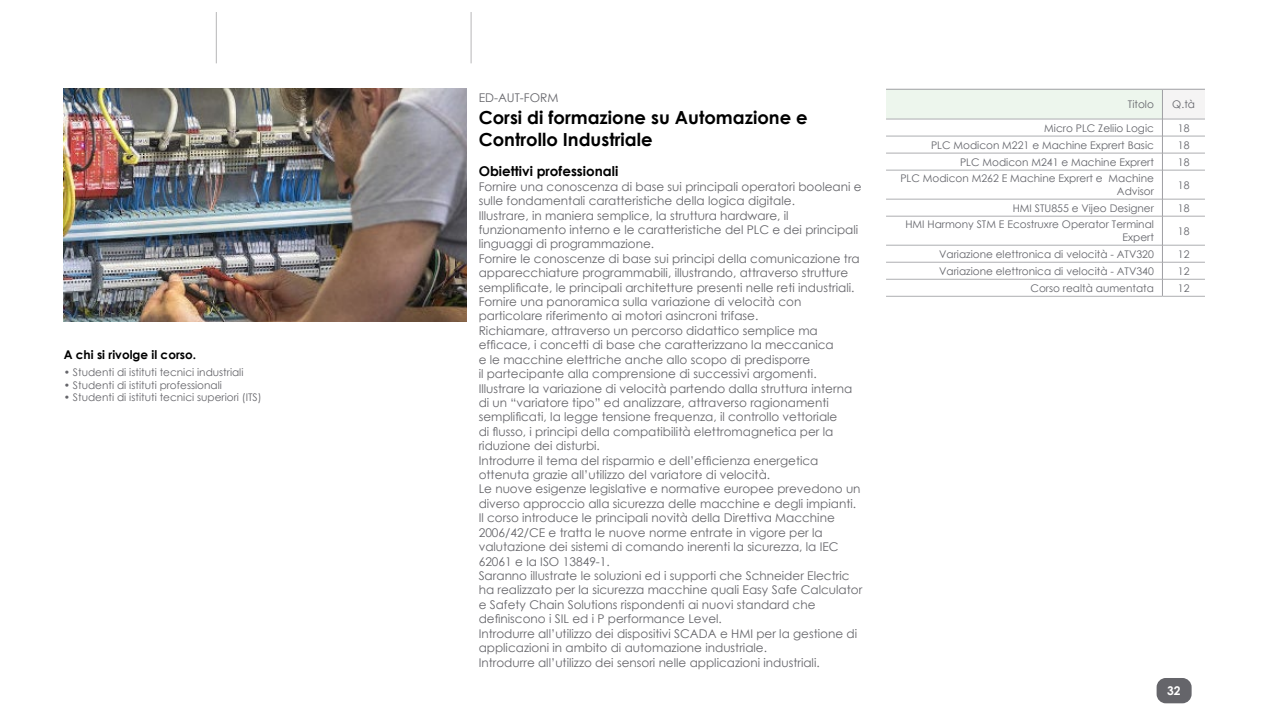
<style>
.page{position:relative;width:1263px;height:711px;background:#fff}
.page>*{position:absolute;margin:0;border:0;box-sizing:border-box;transform-origin:0 0}
.t1{font:700 18px/21.6px "Century Gothic";color:#000}
.t2{font:700 13.5px "Century Gothic";color:#000}
.t3{font:12px/14.4px "Century Gothic";color:#65656a}
.t4{font:700 12px "Century Gothic";color:#000}
.t5{font:700 12px "Century Gothic";color:#fff}
.t6{font:10.5px/12.6px "Century Gothic";color:#64656b;text-align:right}
.t7{font:10.5px "Century Gothic";color:#65656a}
</style>
<div class="page">
<div style="left:886px;top:89px;width:276px;height:30px;background:#edf6ed"></div>
<div style="left:1162px;top:89px;width:43px;height:30px;background:#f5f4f4"></div>
<hr style="left:886px;top:119px;width:276px;height:1px;background:#adaeb1">
<hr style="left:1163px;top:119px;width:42px;height:1px;background:#adaeb1">
<hr style="left:886px;top:136px;width:276px;height:1px;background:#adaeb1">
<hr style="left:1163px;top:136px;width:42px;height:1px;background:#adaeb1">
<hr style="left:886px;top:153px;width:276px;height:1px;background:#adaeb1">
<hr style="left:1163px;top:153px;width:42px;height:1px;background:#adaeb1">
<hr style="left:886px;top:170px;width:276px;height:1px;background:#adaeb1">
<hr style="left:1163px;top:170px;width:42px;height:1px;background:#adaeb1">
<hr style="left:886px;top:199px;width:276px;height:1px;background:#adaeb1">
<hr style="left:1163px;top:199px;width:42px;height:1px;background:#adaeb1">
<hr style="left:886px;top:216px;width:276px;height:1px;background:#adaeb1">
<hr style="left:1163px;top:216px;width:42px;height:1px;background:#adaeb1">
<hr style="left:886px;top:245px;width:276px;height:1px;background:#adaeb1">
<hr style="left:1163px;top:245px;width:42px;height:1px;background:#adaeb1">
<hr style="left:886px;top:262px;width:276px;height:1px;background:#adaeb1">
<hr style="left:1163px;top:262px;width:42px;height:1px;background:#adaeb1">
<hr style="left:886px;top:279px;width:276px;height:1px;background:#adaeb1">
<hr style="left:1163px;top:279px;width:42px;height:1px;background:#adaeb1">
<hr style="left:886px;top:296px;width:276px;height:1px;background:#adaeb1">
<hr style="left:1162px;top:296px;width:43px;height:1px;background:#adaeb1">
<hr style="left:886px;top:89px;width:276px;height:1px;background:#9f9fa3">
<hr style="left:1162px;top:89px;width:43px;height:1px;background:#9f9fa3">
<svg style="left:1162px;top:90px;width:1px;height:206px"></svg>
<div style="left:1157px;top:678px;width:34px;height:24px;background:#65656a;border-radius:9px"></div>
<div style="left:1156px;top:677px;width:35px;height:25px;border:2px solid #65656a;border-radius:9px"></div>
<img style="left:64px;top:89px;width:403px;height:232px">
<hr style="left:216px;top:12px;width:1px;height:51px;background:#b7b6b8">
<hr style="left:471px;top:12px;width:1px;height:51px;background:#b7b6b8">
<p class="t4" style="left:64px;top:345px;width:134px">A chi si rivolge il corso.</p>
<p class="t7" style="left:64px;top:365px;width:181px">• Studenti di istituti tecnici industriali</p>
<p class="t7" style="left:64px;top:377px;width:160px">• Studenti di istituti professionali</p>
<p class="t7" style="left:64px;top:390px;width:200px">• Studenti di istituti tecnici superiori (ITS)</p>
<p class="t3" style="left:479px;top:91px;width:81px">ED-AUT-FORM</p>
<h1 class="t1" style="left:479px;top:106px;width:331px">Corsi di formazione su Automazione e<br>Controllo Industriale</h1>
<p class="t2" style="left:479px;top:161px;width:141px">Obiettivi professionali</p>
<p class="t3" style="left:479px;top:179px;width:385px">Fornire una conoscenza di base sui principali operatori booleani e sulle fondamentali caratteristiche della logica digitale.<br>Illustrare, in maniera semplice, la struttura hardware, il funzionamento interno e le caratteristiche del PLC e dei principali linguaggi di programmazione.<br>Fornire le conoscenze di base sui principi della comunicazione tra apparecchiature programmabili, illustrando, attraverso strutture semplificate, le principali architetture presenti nelle reti industriali.<br>Fornire una panoramica sulla variazione di velocità con particolare riferimento ai motori asincroni trifase.<br>Richiamare, attraverso un percorso didattico semplice ma efficace, i concetti di base che caratterizzano la meccanica<br>e le macchine elettriche anche allo scopo di predisporre<br>il partecipante alla comprensione di successivi argomenti.<br>Illustrare la variazione di velocità partendo dalla struttura interna di un “variatore tipo” ed analizzare, attraverso ragionamenti semplificati, la legge tensione frequenza, il controllo vettoriale<br>di flusso, i principi della compatibilità elettromagnetica per la riduzione dei disturbi.<br>Introdurre il tema del risparmio e dell’efficienza energetica ottenuta grazie all’utilizzo del variatore di velocità.<br>Le nuove esigenze legislative e normative europee prevedono un diverso approccio alla sicurezza delle macchine e degli impianti.<br>Il corso introduce le principali novità della Direttiva Macchine 2006/42/CE e tratta le nuove norme entrate in vigore per la valutazione dei sistemi di comando inerenti la sicurezza, la IEC 62061 e la ISO 13849-1.<br>Saranno illustrate le soluzioni ed i supporti che Schneider Electric ha realizzato per la sicurezza macchine quali Easy Safe Calculator e Safety Chain Solutions rispondenti ai nuovi standard che definiscono i SIL ed i P performance Level.<br>Introdurre all’utilizzo dei dispositivi SCADA e HMI per la gestione di applicazioni in ambito di automazione industriale.<br>Introdurre all’utilizzo dei sensori nelle applicazioni industriali.</p>
<p class="t6" style="left:1128px;top:98px;width:27px">Titolo</p>
<p class="t6" style="left:1172px;top:98px;width:24px">Q.tà</p>
<p class="t6" style="left:1044px;top:121px;width:111px">Micro PLC Zeliio Logic</p>
<p class="t6" style="left:1178px;top:121px;width:13px">18</p>
<p class="t6" style="left:931px;top:138px;width:224px">PLC Modicon M221 e Machine Exprert Basic</p>
<p class="t6" style="left:1178px;top:138px;width:13px">18</p>
<p class="t6" style="left:960px;top:155px;width:195px">PLC Modicon M241 e Machine Exprert</p>
<p class="t6" style="left:1178px;top:155px;width:13px">18</p>
<p class="t6" style="left:900px;top:172px;width:255px">PLC Modicon M262 E Machine Exprert e Machine<br>Advisor</p>
<p class="t6" style="left:1178px;top:178px;width:13px">18</p>
<p class="t6" style="left:1013px;top:201px;width:143px">HMI STU855 e Vijeo Designer</p>
<p class="t6" style="left:1178px;top:201px;width:13px">18</p>
<p class="t6" style="left:905px;top:218px;width:250px">HMI Harmony STM E Ecostruxre Operator Terminal<br>Expert</p>
<p class="t6" style="left:1178px;top:224px;width:13px">18</p>
<p class="t6" style="left:939px;top:247px;width:216px">Variazione elettronica di velocità - ATV320</p>
<p class="t6" style="left:1178px;top:247px;width:13px">12</p>
<p class="t6" style="left:939px;top:264px;width:216px">Variazione elettronica di velocità - ATV340</p>
<p class="t6" style="left:1178px;top:264px;width:13px">12</p>
<p class="t6" style="left:1030px;top:281px;width:125px">Corso realtà aumentata</p>
<p class="t6" style="left:1178px;top:281px;width:13px">12</p>
<p class="t5" style="left:1167px;top:681px;width:15px">32</p>
</div>
